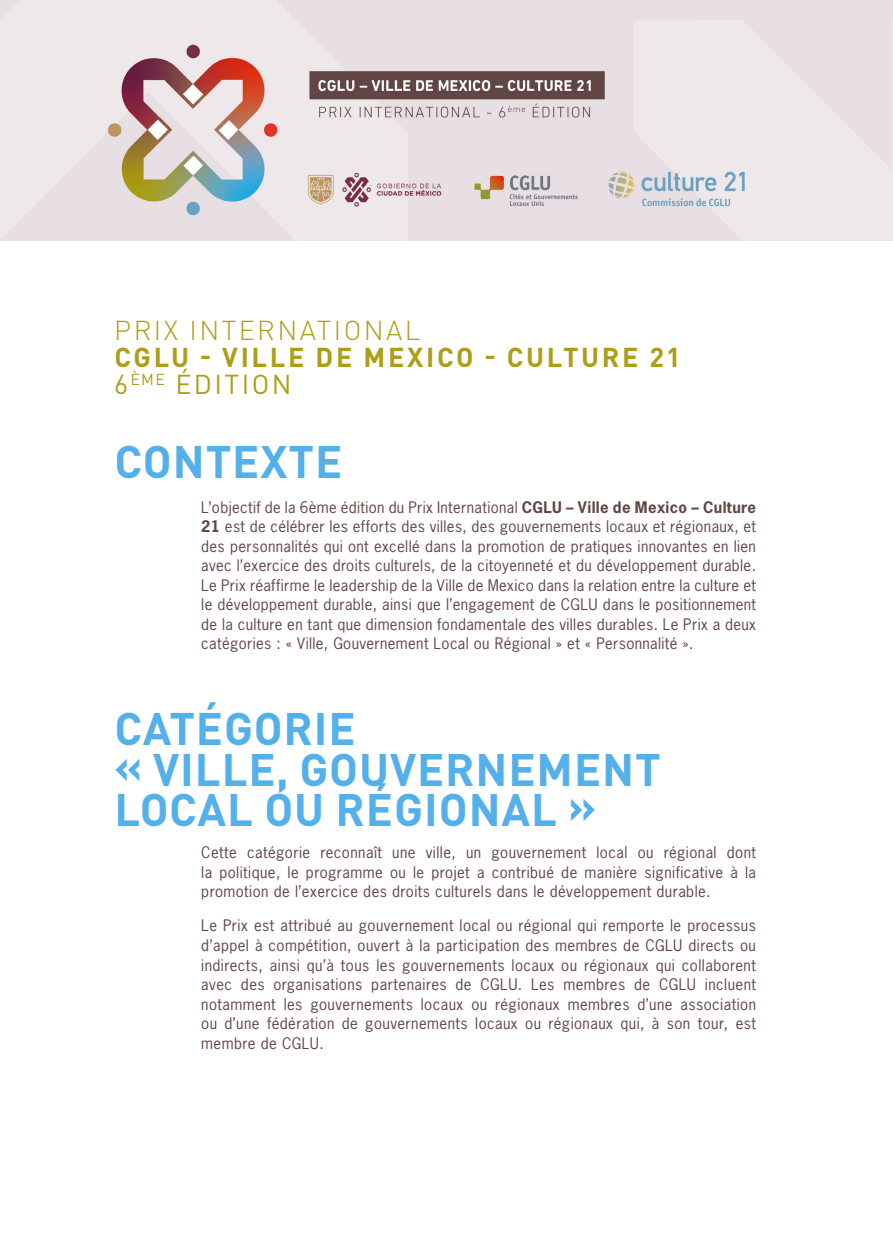
<style>
.page{position:relative;width:893px;height:1234px;background:#fff}
.page>*{position:absolute;margin:0;border:0;box-sizing:border-box;transform-origin:0 0}
.titulo_1{font:700 45px/40.5px "DIN Pro";letter-spacing:.02em;color:#54b0eb}
.titulo_2{font:700 27px/27px "DIN Pro";letter-spacing:.1em;color:#ad9e17}
.titulo_2-2{font:27px "DIN Pro";letter-spacing:.09em;color:#ad9e17}
.body{font:15px/19.5px "News Gothic Std";letter-spacing:.03em;color:#614545;text-align:justify}
.s1{font-weight:300}
.s2{font-weight:700}
</style>
<div class="page">
<img style="left:0;top:0;width:892px;height:240px">
<hr style="left:892px;top:0;width:1px;height:240px;background:#dce9f0">
<p class="titulo_2" style="left:114px;top:313px;width:568px"><span class="s1">PRIX INTERNATIONAL<br></span>CGLU - VILLE DE MEXICO - CULTURE 21</p>
<p class="titulo_2-2" style="left:114px;top:365px;width:179px">6<sup>ÈME</sup> ÉDITION</p>
<p class="titulo_1" style="left:115px;top:435px;width:229px">CONTEXTE</p>
<p class="body" style="left:201px;top:497px;width:556px">L’objectif de la 6ème édition du Prix International <span class="s2">CGLU – Ville de Mexico – Culture 21</span> est de célébrer les efforts des villes, des gouvernements locaux et régionaux, et des personnalités qui ont excellé dans la promotion de pratiques innovantes en lien avec l’exercice des droits culturels, de la citoyenneté et du développement durable.<br>Le Prix réaffirme le leadership de la Ville de Mexico dans la relation entre la culture et le développement durable, ainsi que l’engagement de CGLU dans le positionnement de la culture en tant que dimension fondamentale des villes durables. Le Prix a deux catégories : « Ville, Gouvernement Local ou Régional » et « Personnalité ».</p>
<p class="titulo_1" style="left:114px;top:703px;width:548px">CATÉGORIE<br>« VILLE, GOUVERNEMENT<br>LOCAL OU RÉGIONAL »</p>
<p class="body" style="left:201px;top:842px;width:556px">Cette catégorie reconnaît une ville, un gouvernement local ou régional dont la politique, le programme ou le projet a contribué de manière significative à la promotion de l’exercice des droits culturels dans le développement durable.</p>
<p class="body" style="left:201px;top:915px;width:556px">Le Prix est attribué au gouvernement local ou régional qui remporte le processus d’appel à compétition, ouvert à la participation des membres de CGLU directs ou indirects, ainsi qu’à tous les gouvernements locaux ou régionaux qui collaborent avec des organisations partenaires de CGLU. Les membres de CGLU incluent notamment les gouvernements locaux ou régionaux membres d’une association ou d’une fédération de gouvernements locaux ou régionaux qui, à son tour, est membre de CGLU.</p>
</div>
